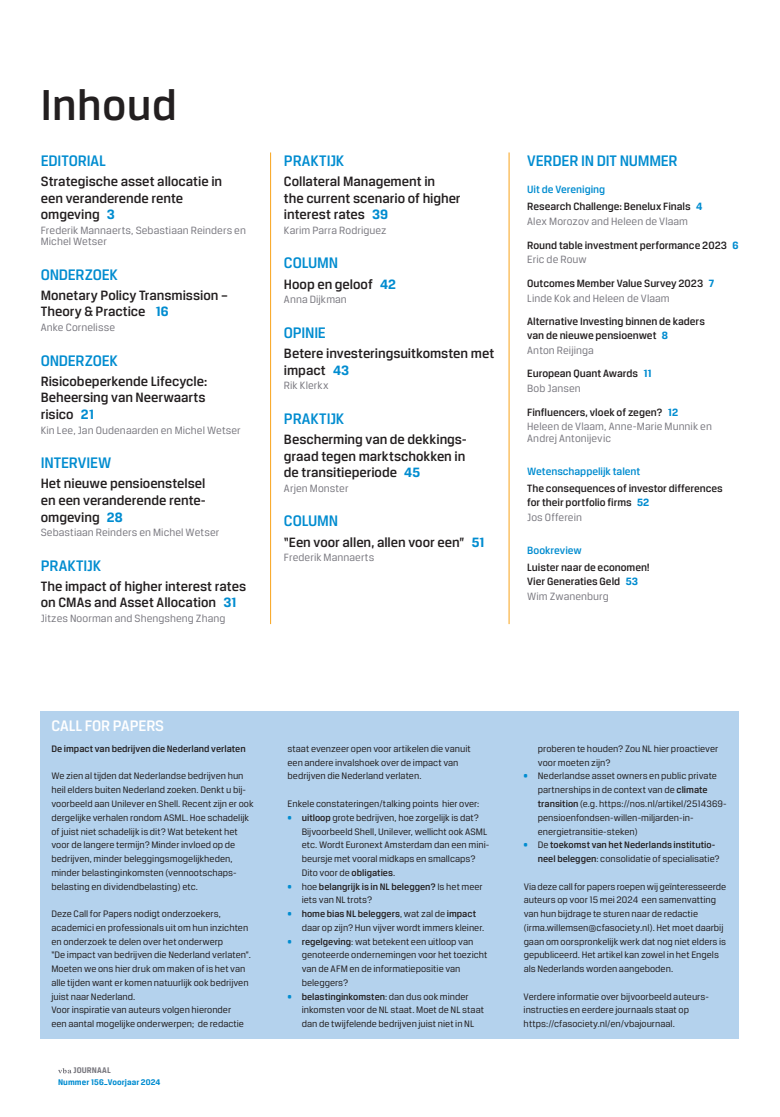
<style>
.page{position:relative;width:780px;height:1117px;background:#fff}
.page>*{position:absolute;margin:0;border:0;box-sizing:border-box;transform-origin:0 0}
.Inhoud_hoofdkop{font:500 46px "CFA Breuer Text";letter-spacing:.015em;color:#231f20}
.Inhoud_rubriek{font:500 16.25px "CFA Breuer Text";letter-spacing:-.015em;color:#008cd0}
.Call_for_papers_kop{font:500 16.25px "CFA Breuer Text";letter-spacing:-.01em;color:#fff}
.inhoud_groot{font:500 14.38px/16.5px "CFA Breuer Text";letter-spacing:-.005em;color:#231f20}
.Inhoud_auteur{font:11.25px/11.2px "CFA Breuer Text";letter-spacing:.005em;color:#7b7a81}
.Inhoud_vet_klein{font:500 11.25px/13.8px "CFA Breuer Text";letter-spacing:-.005em;color:#231f20}
.Inhoud_rubriek_klein{font:500 11.25px "CFA Breuer Text";letter-spacing:-.005em;color:#008cd0}
.Call_for_papers_plat__Wr{font:10px/13.8px "CFA Breuer Text";color:#231f20}
.Call_for_papers_plat{font:10px/13.8px "CFA Breuer Text";color:#231f20}
.Call_for_papers_plat-2{font:500 10px/13.8px "CFA Breuer Text";color:#231f20}
.t1{font:700 8.75px "CFA Breuer Text";letter-spacing:.01em;color:#008cd0}
.t2{font:700 8.75px "CFA Breuer Text";letter-spacing:.01em;color:#7b7a81}
.s1{font-weight:700;color:#008cd0}
.s2{color:#008cd0}
.s3{font-weight:500}
.s4{font-weight:400;color:#008cd0}
.s5{font-weight:400}
</style>
<div class="page">
<hr style="left:270px;top:152px;width:1px;height:472px;background:#f9a31b">
<hr style="left:508px;top:152px;width:1px;height:472px;background:#f9a31b">
<svg style="left:58px;top:1068px;width:13px;height:5px"></svg>
<div style="left:41px;top:711px;width:698px;height:327px;background:#b4d2ed"></div>
<p class="Inhoud_hoofdkop" style="left:41px;top:79px;width:138px">Inhoud</p>
<p class="Inhoud_rubriek" style="left:41px;top:151px;width:67px">EDITORIAL</p>
<p class="inhoud_groot" style="left:41px;top:173px;width:183px">Strategische asset allocatie in een veranderende rente omgeving <span class="s1">3</span></p>
<p class="Inhoud_auteur" style="left:41px;top:224px;width:207px">Frederik Mannaerts, Sebastiaan Reinders en<br>Michel Wetser</p>
<p class="Inhoud_rubriek" style="left:41px;top:265px;width:79px">ONDERZOEK</p>
<p class="inhoud_groot" style="left:41px;top:286px;width:188px">Monetary Policy Transmission –<br>Theory &amp; Practice <span class="s1">16</span></p>
<p class="Inhoud_auteur" style="left:41px;top:322px;width:76px">Anke Cornelisse</p>
<p class="Inhoud_rubriek" style="left:41px;top:351px;width:79px">ONDERZOEK</p>
<p class="inhoud_groot" style="left:41px;top:372px;width:168px;text-align:justify">Risicobeperkende Lifecycle:<br>Beheersing van Neerwaarts risico <span class="s1">21</span></p>
<p class="Inhoud_auteur" style="left:41px;top:424px;width:201px">Kin Lee, Jan Oudenaarden en Michel Wetser</p>
<p class="Inhoud_rubriek" style="left:41px;top:454px;width:72px">INTERVIEW</p>
<p class="inhoud_groot" style="left:41px;top:475px;width:167px;text-align:justify">Het nieuwe pensioenstelsel en een veranderende rente&shy;omgeving <span class="s1">28</span></p>
<p class="Inhoud_auteur" style="left:41px;top:526px;width:180px">Sebastiaan Reinders en Michel Wetser</p>
<p class="Inhoud_rubriek" style="left:41px;top:556px;width:62px">PRAKTIJK</p>
<p class="inhoud_groot" style="left:41px;top:577px;width:207px">The impact of higher interest rates on CMAs and Asset Allocation <span class="s1">31</span></p>
<p class="Inhoud_auteur" style="left:41px;top:612px;width:186px">Jitzes Noorman and Shengsheng Zhang</p>
<p class="Inhoud_rubriek" style="left:284px;top:151px;width:62px">PRAKTIJK</p>
<p class="inhoud_groot" style="left:284px;top:173px;width:178px">Collateral Management in<br>the current scenario of higher interest rates <span class="s1">39</span></p>
<p class="Inhoud_auteur" style="left:284px;top:224px;width:104px">Karim Parra Rodriguez</p>
<p class="Inhoud_rubriek" style="left:284px;top:254px;width:56px">COLUMN</p>
<p class="inhoud_groot" style="left:284px;top:275px;width:113px">Hoop en geloof <span class="s1">42</span></p>
<p class="Inhoud_auteur" style="left:284px;top:294px;width:64px">Anna Dijkman</p>
<p class="Inhoud_rubriek" style="left:284px;top:323px;width:44px">OPINIE</p>
<p class="inhoud_groot" style="left:284px;top:345px;width:212px">Betere investeringsuitkomsten met impact <span class="s1">43</span></p>
<p class="Inhoud_auteur" style="left:284px;top:380px;width:46px">Rik Klerkx</p>
<p class="Inhoud_rubriek" style="left:284px;top:409px;width:62px">PRAKTIJK</p>
<p class="inhoud_groot" style="left:284px;top:430px;width:184px;text-align:justify">Bescherming van de dekkings&shy;graad tegen marktschokken in de transitieperiode <span class="s1">45</span></p>
<p class="Inhoud_auteur" style="left:284px;top:482px;width:66px">Arjen Monster</p>
<p class="Inhoud_rubriek" style="left:284px;top:512px;width:56px">COLUMN</p>
<p class="inhoud_groot" style="left:284px;top:533px;width:202px">“Een voor allen, allen voor een” <span class="s1">51</span></p>
<p class="Inhoud_auteur" style="left:284px;top:551px;width:92px">Frederik Mannaerts</p>
<p class="Inhoud_rubriek" style="left:527px;top:151px;width:152px">VERDER IN DIT NUMMER</p>
<p class="Inhoud_rubriek_klein" style="left:527px;top:183px;width:79px">Uit de Vereniging</p>
<p class="Inhoud_vet_klein" style="left:527px;top:199px;width:177px">Research Challenge: Benelux Finals <span class="s1">4</span></p>
<p class="Inhoud_auteur" style="left:527px;top:215px;width:162px">Alex Morozov and Heleen de Vlaam</p>
<p class="Inhoud_vet_klein" style="left:527px;top:238px;width:213px">Round table investment performance 2023 <span class="s1">6</span></p>
<p class="Inhoud_auteur" style="left:527px;top:254px;width:61px">Eric de Rouw</p>
<p class="Inhoud_vet_klein" style="left:527px;top:276px;width:188px">Outcomes Member Value Survey 2023 <span class="s1">7</span></p>
<p class="Inhoud_auteur" style="left:527px;top:292px;width:144px">Linde Kok and Heleen de Vlaam</p>
<p class="Inhoud_vet_klein" style="left:527px;top:314px;width:179px">Alternative Investing binnen de kaders van de nieuwe pensioenwet <span class="s1">8</span></p>
<p class="Inhoud_auteur" style="left:527px;top:344px;width:68px">Anton Reijinga</p>
<p class="Inhoud_vet_klein" style="left:527px;top:366px;width:126px">European Quant Awards <span class="s1">11</span></p>
<p class="Inhoud_auteur" style="left:527px;top:382px;width:55px">Bob Jansen</p>
<p class="Inhoud_vet_klein" style="left:527px;top:405px;width:152px">Finfluencers, vloek of zegen? <span class="s1">12</span></p>
<p class="Inhoud_auteur" style="left:527px;top:421px;width:186px">Heleen de Vlaam, Anne-Marie Munnik en<br>Andrej Antonijevic</p>
<p class="Inhoud_rubriek_klein" style="left:527px;top:465px;width:115px">Wetenschappelijk talent</p>
<p class="Inhoud_vet_klein" style="left:527px;top:481px;width:197px">The consequences of investor differences for their portfolio firms <span class="s1">52</span></p>
<p class="Inhoud_auteur" style="left:527px;top:511px;width:56px">Jos Offerein</p>
<p class="Inhoud_rubriek_klein" style="left:527px;top:544px;width:56px">Bookreview</p>
<p class="Inhoud_vet_klein" style="left:527px;top:560px;width:124px">Luister naar de economen!<br>Vier Generaties Geld <span class="s1">53</span></p>
<p class="Inhoud_auteur" style="left:527px;top:590px;width:83px">Wim Zwanenburg</p>
<p class="Call_for_papers_kop" style="left:51px;top:716px;width:114px">CALL FOR PAPERS</p>
<p class="Call_for_papers_plat-2" style="left:51px;top:741px;width:196px">De impact van bedrijven die Nederland verlaten</p>
<p class="Call_for_papers_plat__Wr" style="left:51px;top:769px;width:204px">We zien al tijden dat Nederlandse bedrijven hun heil elders buiten Nederland zoeken. Denkt u bij&shy;voorbeeld aan Unilever en Shell. Recent zijn er ook dergelijke verhalen rondom ASML. Hoe schadelijk of juist niet schadelijk is dit? Wat betekent het voor de langere termijn? Minder invloed op de bedrijven, minder beleggingsmogelijkheden, minder belastinginkomsten (vennootschaps&shy;belasting en dividendbelasting) etc.</p>
<p class="Call_for_papers_plat__Wr" style="left:51px;top:906px;width:201px">Deze Call for Papers nodigt onderzoekers, academici en professionals uit om hun inzichten en onderzoek te delen over het onderwerp<br>“De impact van bedrijven die Nederland verlaten”.<br>Moeten we ons hier druk om maken of is het van alle tijden want er komen natuurlijk ook bedrijven juist naar Nederland.</p>
<p class="Call_for_papers_plat" style="left:51px;top:1002px;width:194px">Voor inspiratie van auteurs volgen hieronder een aantal mogelijke onderwerpen; de redactie</p>
<p class="t2" style="left:73px;top:1065px;width:39px">JOURNAAL</p>
<p class="t1" style="left:58px;top:1076px;width:104px">Nummer 156_Voorjaar 2024</p>
<p class="Call_for_papers_plat" style="left:287px;top:741px;width:185px">staat evenzeer open voor artikelen die vanuit een andere invalshoek over de impact van bedrijven die Nederland verlaten.</p>
<p class="Call_for_papers_plat__Wr" style="left:287px;top:796px;width:193px">Enkele constateringen/talking points hier over:</p>
<p class="Call_for_papers_plat__Wr" style="left:302px;top:810px;width:189px;text-indent:-14px"><span class="s2">•</span> <span class="s3">uitloop</span> grote bedrijven, hoe zorgelijk is dat?<br>Bijvoorbeeld Shell, Unilever, wellicht ook ASML etc. Wordt Euronext Amsterdam dan een mini&shy;beursje met vooral midkaps en smallcaps?<br>Dito voor de <span class="s3">obligaties</span>.</p>
<p class="Call_for_papers_plat__Wr" style="left:302px;top:879px;width:183px;text-indent:-14px"><span class="s2">•</span> hoe <span class="s3">belangrijk is in NL beleggen?</span> Is het meer iets van NL trots?</p>
<p class="Call_for_papers_plat__Wr" style="left:302px;top:906px;width:184px;text-indent:-14px"><span class="s2">•</span> <span class="s3">home bias NL beleggers</span>, wat zal de <span class="s3">impact </span>daar op zijn? Hun vijver wordt immers kleiner.</p>
<p class="Call_for_papers_plat__Wr" style="left:302px;top:934px;width:187px;text-indent:-14px"><span class="s2">•</span> <span class="s3">regelgeving</span>: wat betekent een uitloop van genoteerde ondernemingen voor het toezicht van de AFM en de informatiepositie van beleggers?</p>
<p class="Call_for_papers_plat__Wr" style="left:302px;top:989px;width:184px;text-indent:-14px"><span class="s2">•</span> <span class="s3">belastinginkomsten</span>: dan dus ook minder inkomsten voor de NL staat. Moet de NL staat dan de twijfelende bedrijven juist niet in NL</p>
<p class="Call_for_papers_plat__Wr" style="left:538px;top:741px;width:182px">proberen te houden? Zou NL hier proactiever voor moeten zijn?</p>
<p class="Call_for_papers_plat__Wr" style="left:538px;top:769px;width:190px;text-indent:-14px"><span class="s2">•</span> Nederlandse asset owners en public private partnerships in de context van de <span class="s3">climate transition</span> (e.g. https://nos.nl/artikel/2514369- pensioenfondsen-willen-miljarden-in&shy;energietransitie-steken)</p>
<p class="Call_for_papers_plat-2" style="left:538px;top:837px;width:183px;text-indent:-14px"><span class="s4">•</span> <span class="s5">De</span> toekomst van het Nederlands institutio&shy;neel beleggen<span class="s5">: consolidatie of specialisatie?</span></p>
<p class="Call_for_papers_plat__Wr" style="left:523px;top:879px;width:204px">Via deze call for papers roepen wij geïnteresseerde auteurs op voor 15 mei 2024 een samenvatting van hun bijdrage te sturen naar de redactie (irma.willemsen@cfasociety.nl). Het moet daarbij gaan om oorspronkelijk werk dat nog niet elders is gepubliceerd. Het artikel kan zowel in het Engels als Nederlands worden aangeboden.</p>
<p class="Call_for_papers_plat__Wr" style="left:523px;top:989px;width:186px">Verdere informatie over bijvoorbeeld auteurs&shy;instructies en eerdere journaals staat op</p>
<p class="Call_for_papers_plat" style="left:523px;top:1016px;width:153px">https://cfasociety.nl/en/vbajournaal.</p>
</div>
